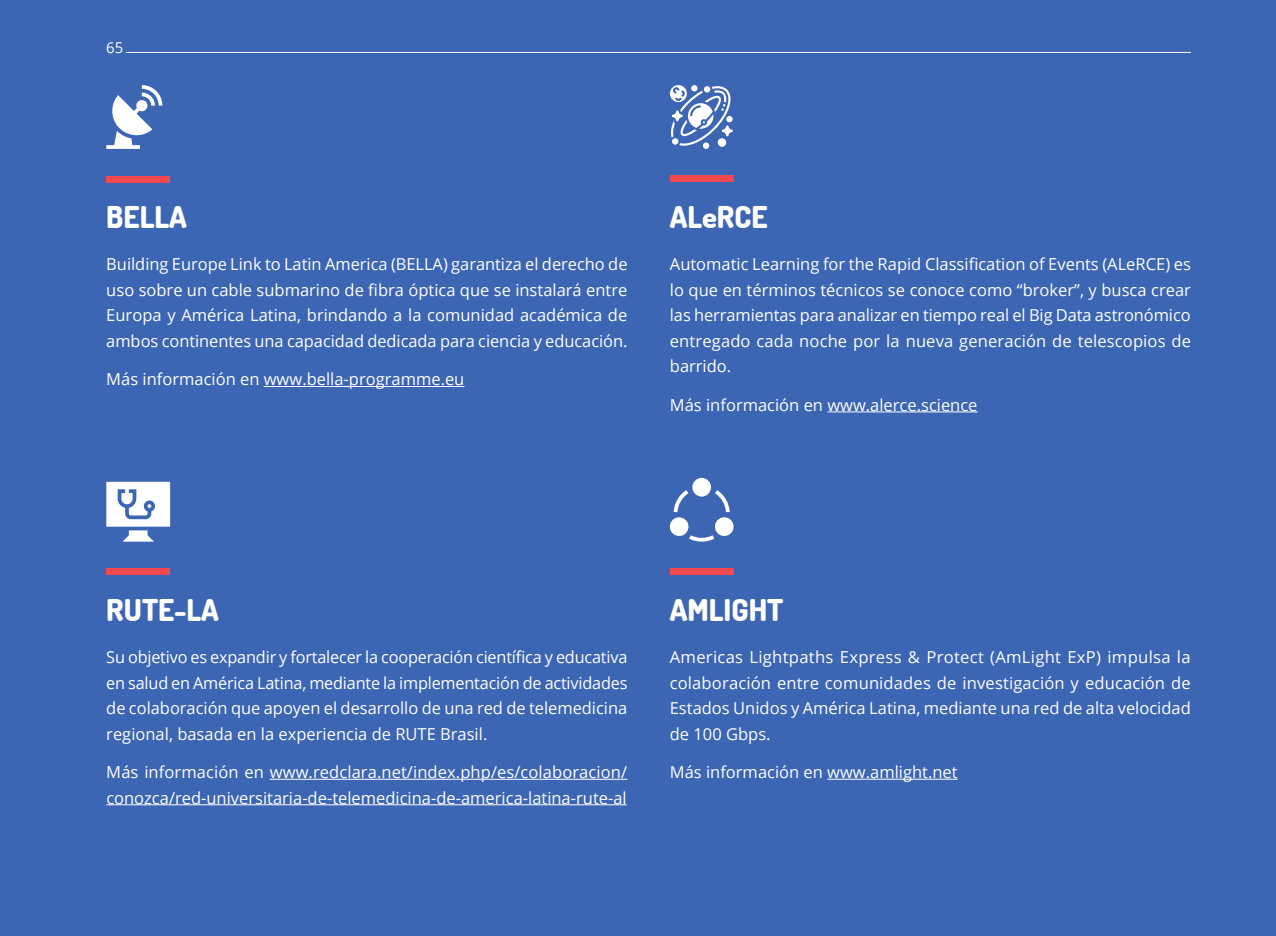
<style>
.page{position:relative;width:1276px;height:936px;background:#fff}
.page>*{position:absolute;margin:0;border:0;box-sizing:border-box;transform-origin:0 0}
.t1{font:800 30px "Dosis";color:#fff}
.t2{font:16.5px/25.5px "Open Sans";color:#fff;text-align:justify}
.t3{font:15px "Open Sans";color:#fff}
</style>
<div class="page">
<div style="left:0;top:0;width:1276px;height:935px;background:#3c66b3"></div>
<div style="left:106px;top:176px;width:64px;height:6px;background:#ef484f"></div>
<svg style="left:106px;top:85px;width:56px;height:64px"></svg>
<div style="left:106px;top:568px;width:64px;height:7px;background:#ef484f"></div>
<svg style="left:106px;top:482px;width:64px;height:59px"></svg>
<hr style="left:264px;top:386px;width:200px;height:1px;background:#fff">
<hr style="left:270px;top:778px;width:357px;height:1px;background:#fff">
<hr style="left:106px;top:804px;width:521px;height:1px;background:#fff">
<div style="left:670px;top:176px;width:63px;height:6px;background:#ef484f"></div>
<div style="left:703px;top:142px;width:6px;height:7px;background:#fff;border-radius:50%"></div>
<svg style="left:670px;top:85px;width:63px;height:61px"></svg>
<hr style="left:827px;top:411px;width:150px;height:1px;background:#fff">
<div style="left:670px;top:568px;width:63px;height:7px;background:#ef484f"></div>
<div style="left:692px;top:478px;width:19px;height:18px;background:#fff;border-radius:50%"></div>
<svg style="left:669px;top:490px;width:65px;height:51px"></svg>
<hr style="left:827px;top:778px;width:130px;height:1px;background:#fff">
<hr style="left:126px;top:52px;width:1065px;height:1px;background:#fff">
<p class="t3" style="left:106px;top:37px;width:19px">65</p>
<h1 class="t1" style="left:106px;top:197px;width:82px">BELLA</h1>
<p class="t2" style="left:106px;top:251px;width:523px">Building Europe Link to Latin America (BELLA) garantiza el derecho de uso sobre un cable submarino de fibra óptica que se instalará entre Europa y América Latina, brindando a la comunidad académica de ambos continentes una capacidad dedicada para ciencia y educación.</p>
<p class="t2" style="left:106px;top:366px;width:360px">Más información en www.bella-programme.eu</p>
<h1 class="t1" style="left:670px;top:196px;width:99px">ALeRCE</h1>
<p class="t2" style="left:670px;top:251px;width:523px">Automatic Learning for the Rapid Classification of Events (ALeRCE) es lo que en términos técnicos se conoce como “broker”, y busca crear las herramientas para analizar en tiempo real el Big Data astronómico entregado cada noche por la nueva generación de telescopios de barrido.</p>
<p class="t2" style="left:670px;top:391px;width:309px">Más información en www.alerce.science</p>
<h1 class="t1" style="left:106px;top:589px;width:114px">RUTE-LA</h1>
<p class="t2" style="left:106px;top:644px;width:523px">Su objetivo es expandir y fortalecer la cooperación científica y educativa en salud en América Latina, mediante la implementación de actividades de colaboración que apoyen el desarrollo de una red de telemedicina regional, basada en la experiencia de RUTE Brasil.</p>
<p class="t2" style="left:106px;top:758px;width:522px">Más información en www.redclara.net/index.php/es/colaboracion/ conozca/red-universitaria-de-telemedicina-de-america-latina-rute-al</p>
<h1 class="t1" style="left:670px;top:589px;width:115px">AMLIGHT</h1>
<p class="t2" style="left:670px;top:644px;width:522px">Americas Lightpaths Express &amp; Protect (AmLight ExP) impulsa la colaboración entre comunidades de investigación y educación de Estados Unidos y América Latina, mediante una red de alta velocidad de 100 Gbps.</p>
<p class="t2" style="left:670px;top:758px;width:289px">Más información en www.amlight.net</p>
</div>
